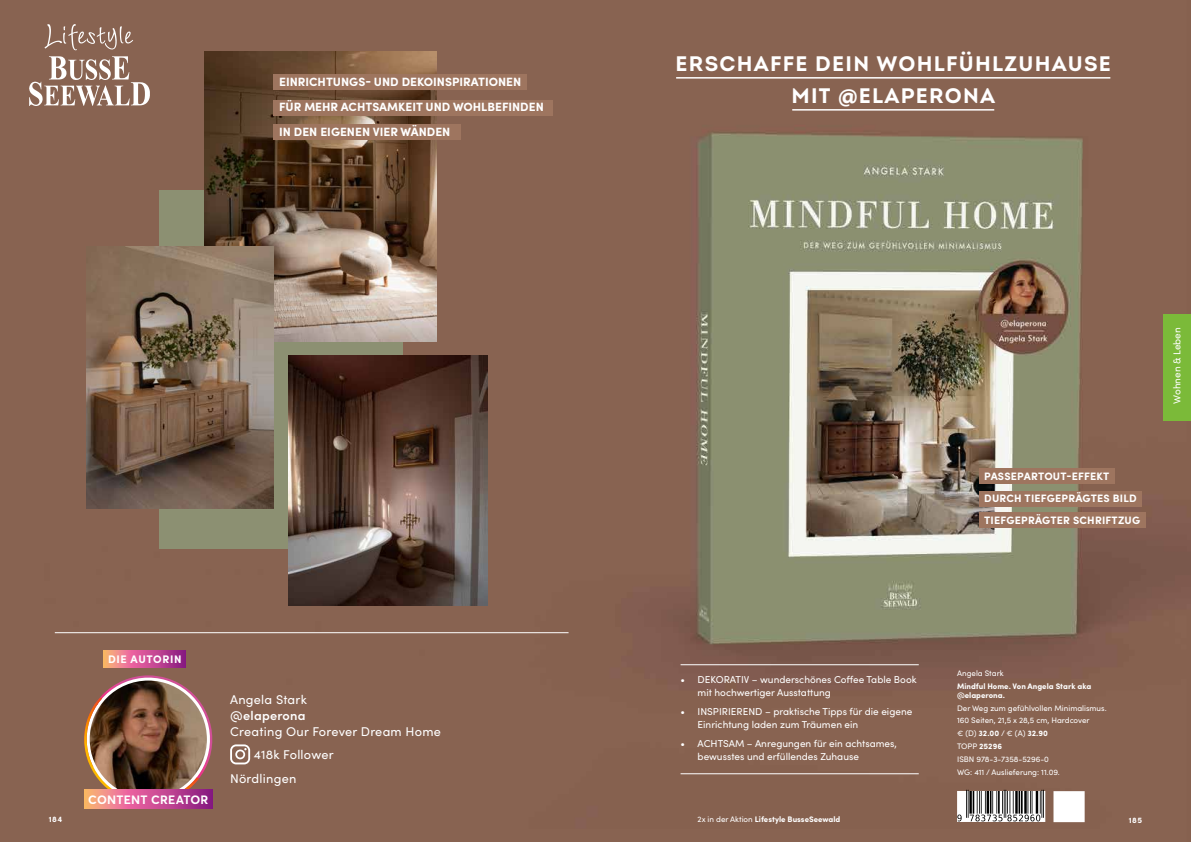
<style>
.page{position:relative;width:1191px;height:842px;background:#fff}
.page>*{position:absolute;margin:0;border:0;box-sizing:border-box;transform-origin:0 0}
.t1{font:63px "EA Npagina";color:#000}
.t2{font:700 21px/32px "Intro";letter-spacing:.06em;color:#fff;text-align:center}
.t3{font:12.7px "Sofia Pro";letter-spacing:.02em;color:#fff}
.t4{font:600 12.7px "Sofia Pro";letter-spacing:.02em;color:#fff}
.t5{font:700 12px/25px "Sofia Pro";color:#fff}
.t6{font:700 12px "Averta";letter-spacing:.02em;color:#fff}
.t7{font:700 11px "Sofia Pro";letter-spacing:.06em;color:#fff}
.t8{font:700 10.7px/22.4px "Sofia Pro";letter-spacing:.02em;color:#fff}
.t9{font:10px/13px "Sofia Pro";color:#fff}
.t10{font:8px/12.8px "Sofia Pro";color:#fff}
.t11{font:700 8px/9.2px "Sofia Pro";color:#fff}
.s1{font-weight:700}
.s2{font-weight:400}
</style>
<div class="page">
<img style="left:0;top:0;width:1191px;height:842px">
<hr style="left:55px;top:632px;width:513px;height:1px;background:#fff">
<hr style="left:676px;top:77px;width:434px;height:2px;background:#fff">
<hr style="left:792px;top:109px;width:202px;height:2px;background:#fff">
<div style="left:159px;top:190px;width:244px;height:359px;background:#8c9072"></div>
<hr style="left:680px;top:773px;width:238px;height:1px;background:#fff">
<hr style="left:680px;top:664px;width:238px;height:1px;background:#fff">
<div style="left:1053px;top:791px;width:31px;height:31px;background:#fff"></div>
<div style="left:957px;top:791px;width:88px;height:31px;background:#fff"></div>
<svg style="left:29px;top:56px;width:121px;height:50px"></svg>
<svg style="left:44px;top:24px;width:89px;height:26px;background:#99796a"></svg>
<svg style="left:103px;top:651px;width:83px;height:17px"></svg>
<svg style="left:77px;top:670px;width:143px;height:141px;background:#7f5c49"></svg>
<svg style="left:84px;top:789px;width:128px;height:20px;background:#ce5c8d"></svg>
<svg style="left:230px;top:744px;width:20px;height:20px"></svg>
<img style="left:288px;top:356px;width:200px;height:249px">
<img style="left:204px;top:51px;width:233px;height:291px">
<img style="left:86px;top:247px;width:188px;height:262px">
<div style="left:979px;top:468px;width:135px;height:16px;background:#9e755f"></div>
<div style="left:979px;top:491px;width:162px;height:15px;background:#9e755f"></div>
<div style="left:979px;top:513px;width:166px;height:15px;background:#9e755f"></div>
<div style="left:274px;top:75px;width:253px;height:15px;background:#9e755f"></div>
<div style="left:274px;top:100px;width:279px;height:16px;background:#9e755f"></div>
<div style="left:274px;top:124px;width:187px;height:16px;background:#9e755f"></div>
<div style="left:1162px;top:315px;width:29px;height:106px;background:#7bba39"></div>
<p class="t5" style="left:279px;top:69px;width:266px">EINRICHTUNGS- UND DEKOINSPIRATIONEN<br>FÜR MEHR ACHTSAMKEIT UND WOHLBEFINDEN<br>IN DEN EIGENEN VIER WÄNDEN</p>
<h2 class="t2" style="left:675px;top:48px;width:437px">ERSCHAFFE DEIN WOHLFÜHLZUHAUSE<br>MIT @ELAPERONA</h2>
<p class="t8" style="left:984px;top:464px;width:158px">PASSEPARTOUT-EFFEKT<br>DURCH TIEFGEPRÄGTES BILD<br>TIEFGEPRÄGTER SCHRIFTZUG</p>
<p class="t9" style="left:1169px;top:404px;width:78px;rotate:-90deg">Wohnen &amp; Leben</p>
<p class="t7" style="left:108px;top:650px;width:75px">DIE AUTORIN</p>
<p class="t3" style="left:230px;top:691px;width:78px">Angela Stark</p>
<p class="t4" style="left:230px;top:706px;width:77px">@elaperona</p>
<p class="t3" style="left:230px;top:722px;width:212px">Creating Our Forever Dream Home</p>
<p class="t3" style="left:254px;top:745px;width:81px">418k Follower</p>
<p class="t3" style="left:230px;top:769px;width:68px">Nördlingen</p>
<p class="t9" style="left:697px;top:673px;width:220px;text-indent:-17px">• DEKORATIV – wunderschönes Coffee Table Book mit hochwertiger Ausstattung</p>
<p class="t9" style="left:697px;top:704px;width:216px;text-indent:-17px">• INSPIRIEREND – praktische Tipps für die eigene<br>Einrichtung laden zum Träumen ein</p>
<p class="t9" style="left:697px;top:736px;width:201px;text-indent:-17px">• ACHTSAM – Anregungen für ein achtsames, bewusstes und erfüllendes Zuhause</p>
<p class="t10" style="left:957px;top:666px;width:48px">Angela Stark</p>
<p class="t11" style="left:957px;top:681px;width:136px">Mindful Home. Von Angela Stark aka @elaperona.</p>
<p class="t10" style="left:957px;top:701px;width:151px">Der Weg zum gefühlvollen Minimalismus.<br>160 Seiten, 21,5 x 28,5 cm, Hardcover<br>€ (D) <span class="s1">32.00</span> / € (A) <span class="s1">32.90<br></span>TOPP <span class="s1">25296<br></span>ISBN 978-3-7358-5296-0<br>WG: 411 / Auslieferung: 11.09.</p>
<h1 class="t1" style="left:957px;top:757px;width:94px">9:hsnhnf;}zw~{u:›</h1>
<p class="t6" style="left:88px;top:792px;width:122px">CONTENT CREATOR</p>
<p class="t11" style="left:697px;top:814px;width:144px"><span class="s2">2x in der Aktion</span> Lifestyle BusseSeewald</p>
<p class="t11" style="left:49px;top:814px;width:15px">184</p>
<p class="t11" style="left:1128px;top:815px;width:15px">185</p>
</div>
